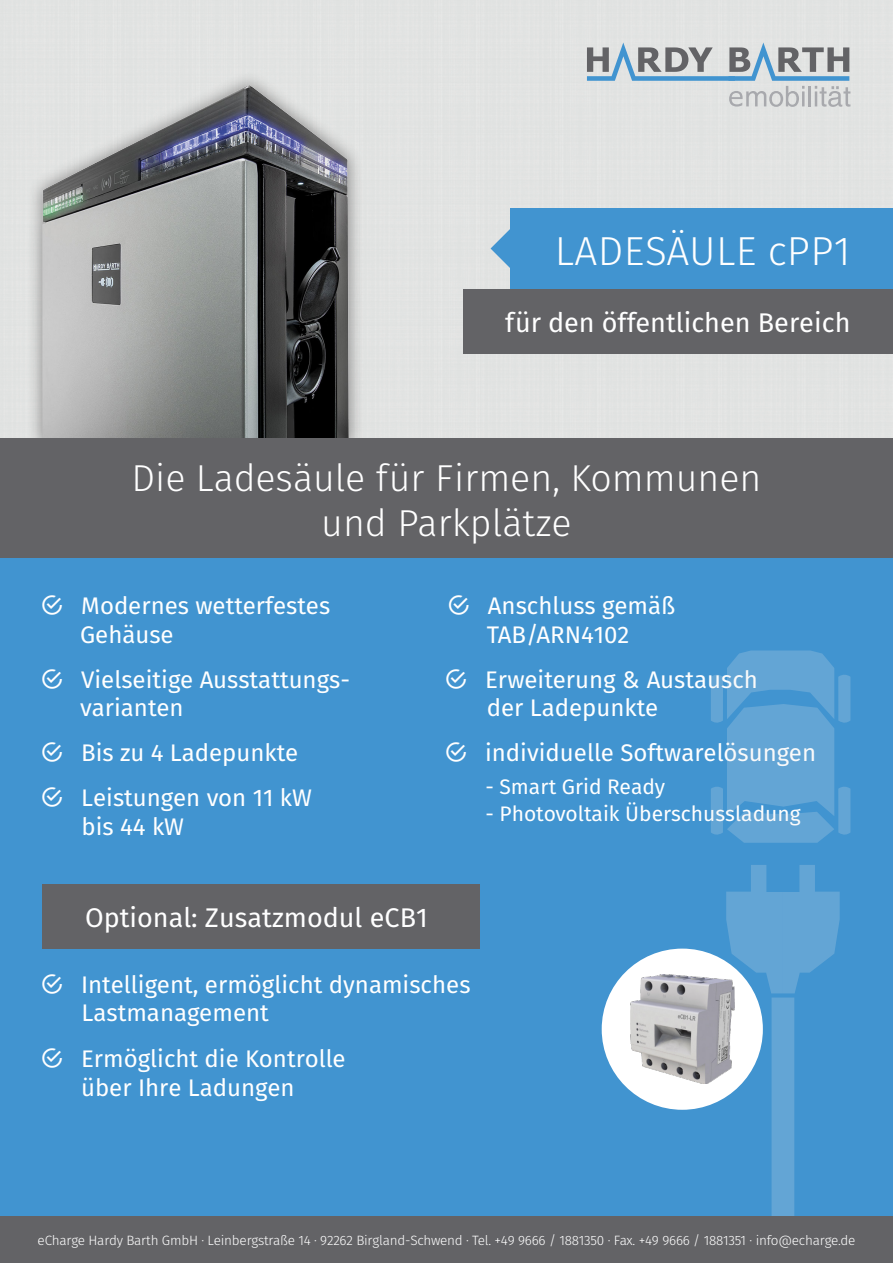
<style>
.page{position:relative;width:893px;height:1263px;background:#fff}
.page>*{position:absolute;margin:0;border:0;box-sizing:border-box;transform-origin:0 0}
.t1{font:300 40.5px "Fira Sans";letter-spacing:.01em;color:#fff}
.t2{font:300 37.5px/45px "Fira Sans";color:#fff;text-align:center}
.t3{font:27px "Fira Sans";color:#fff}
.t4{font:24px/28.8px "Fira Sans";color:#fff}
.t5{font:21px "Fira Sans";color:#fff}
.t6{font:300 13.5px "Fira Sans";letter-spacing:-.015em;color:#fff}
.s1{color:#4194d0}
</style>
<div class="page">
<div style="left:0;top:0;width:893px;height:439px;background:#e2e3e2"></div>
<div style="left:0;top:558px;width:893px;height:658px;background:#4194d0"></div>
<svg style="left:587px;top:43px;width:263px;height:64px;background:#bbc4ca"></svg>
<svg style="left:491px;top:229px;width:19px;height:39px"></svg>
<div style="left:26px;top:71px;width:339px;height:388px;background:#231f20;opacity:.5"></div>
<img style="left:43px;top:85px;width:306px;height:354px">
<div style="left:510px;top:208px;width:383px;height:81px;background:#4194d0"></div>
<div style="left:0;top:439px;width:893px;height:119px;background:#636366"></div>
<svg style="left:711px;top:650px;width:139px;height:566px"></svg>
<div style="left:0;top:1216px;width:893px;height:47px;background:#636366"></div>
<div style="left:463px;top:289px;width:430px;height:64px;background:#636366"></div>
<div style="left:43px;top:884px;width:437px;height:64px;background:#636366"></div>
<div style="left:602px;top:948px;width:161px;height:162px;background:#fff;border-radius:50%"></div>
<img style="left:630px;top:974px;width:105px;height:110px">
<h1 class="t1" style="left:555px;top:222px;width:297px">LADESÄULE cPP1</h1>
<p class="t3" style="left:505px;top:303px;width:347px">für den öffentlichen Bereich</p>
<h2 class="t2" style="left:131px;top:458px;width:631px">Die Ladesäule für Firmen, Kommunen und Parkplätze</h2>
<p class="t4" style="left:80px;top:593px;width:252px;text-indent:-37px">◆ Modernes wetterfestes<br>Gehäuse</p>
<p class="t4" style="left:80px;top:667px;width:272px;text-indent:-37px">◆ Vielseitige Ausstattungs&shy;varianten</p>
<p class="t4" style="left:449px;top:593px;width:228px;text-align:center">◆ Anschluss gemäß<br>TAB/ARN4102</p>
<p class="t4" style="left:487px;top:667px;width:272px;text-indent:-40px">◆ Erweiterung &amp; Austausch der Ladepunkte</p>
<p class="t4" style="left:43px;top:740px;width:257px">◆ Bis zu 4 Ladepunkte</p>
<p class="t4" style="left:446px;top:740px;width:371px">◆ individuelle Softwarelösungen</p>
<p class="t5" style="left:485px;top:772px;width:181px">- Smart Grid Ready</p>
<p class="t5" style="left:485px;top:799px;width:317px">- Photovoltaik Überschussladung</p>
<p class="t4" style="left:82px;top:785px;width:232px;text-indent:-39px">◆ Leistungen von 11 kW bis 44 kW</p>
<p class="t3" style="left:85px;top:899px;width:344px">Optional: Zusatzmodul eCB1</p>
<p class="t4" style="left:82px;top:972px;width:391px;text-indent:-39px">◆ Intelligent, ermöglicht dynamisches<br>Lastmanagement</p>
<p class="t4" style="left:43px;top:1046px;width:305px">◆ Ermöglicht die Kontrolle</p>
<p class="t4" style="left:43px;top:1075px;width:254px"><span class="s1">◆</span> über Ihre Ladungen</p>
<p class="t6" style="left:38px;top:1231px;width:819px">eCharge Hardy Barth GmbH · Leinbergstraße 14 · 92262 Birgland-Schwend · Tel. +49 9666 / 1881350 · Fax. +49 9666 / 1881351 · info@echarge.de</p>
</div>
